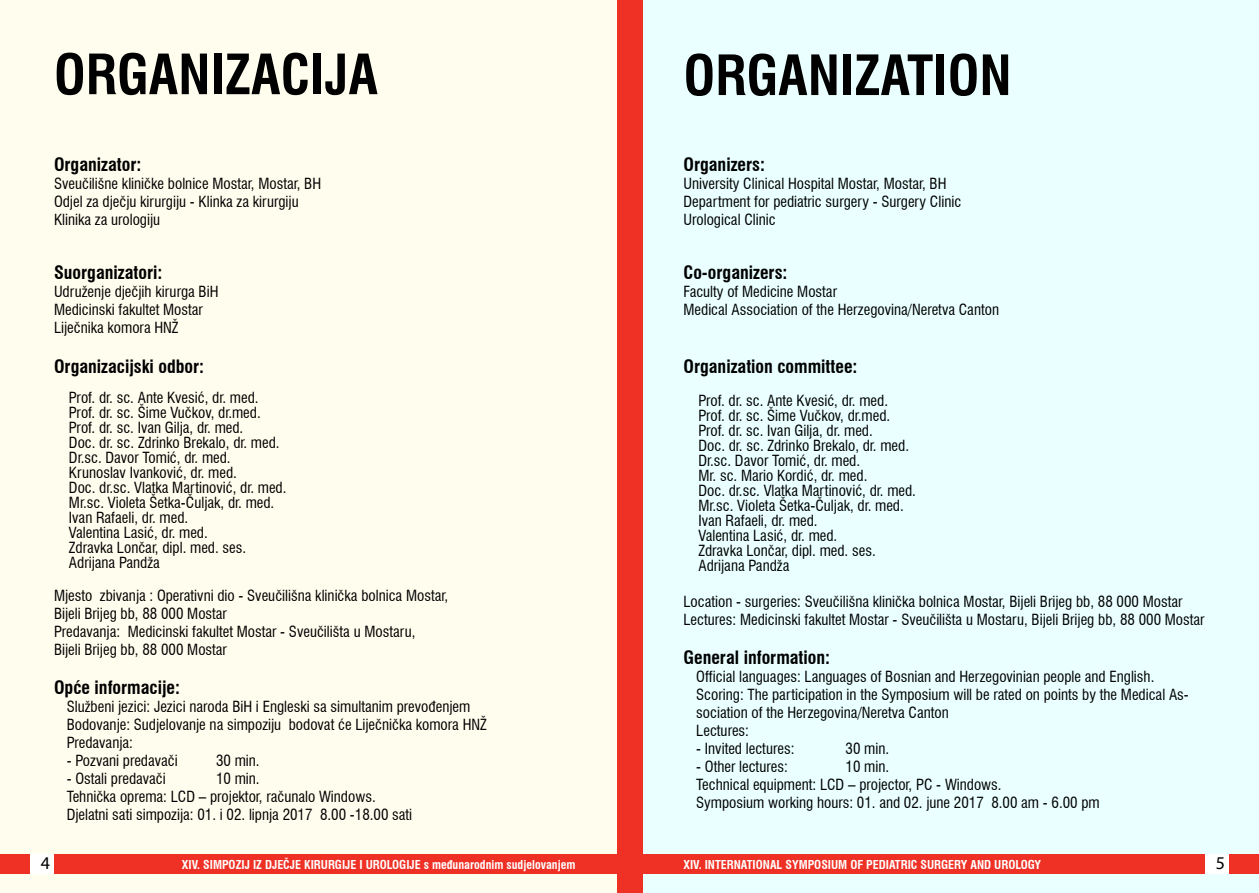
<style>
.page{position:relative;width:1259px;height:893px;background:#fff}
.page>*{position:absolute;margin:0;border:0;box-sizing:border-box;transform-origin:0 0}
.t1{font:700 condensed 54px "Swiss 721 BT";color:#000}
.t2{font:700 condensed 18px "Swiss 721 BT";color:#000}
.t3{font:18px "Myriad Pro";color:#000}
.t4{font:condensed 15px/15px "Swiss 721 BT";color:#000}
.t5{font:700 condensed 12px "Swiss 721 BT";color:#fff}
</style>
<div class="page">
<div style="left:0;top:0;width:629px;height:893px;background:#fffeee"></div>
<div style="left:629px;top:0;width:630px;height:893px;background:#eaffff"></div>
<div style="left:617px;top:0;width:25px;height:893px;background:#ee3124"></div>
<div style="left:0;top:855px;width:1259px;height:19px;background:#ee3124"></div>
<div style="left:31px;top:855px;width:23px;height:19px;background:#fff"></div>
<div style="left:1205px;top:855px;width:23px;height:19px;background:#fff"></div>
<h1 class="t1" style="left:54px;top:42px;width:325px">ORGANIZACIJA</h1>
<h1 class="t1" style="left:683px;top:43px;width:329px">ORGANIZATION</h1>
<p class="t2" style="left:54px;top:154px;width:89px">Organizator:</p>
<p class="t4" style="left:54px;top:175px;width:269px;line-height:18px">Sveučilišne kliničke bolnice Mostar, Mostar, BH<br>Odjel za dječju kirurgiju - Klinka za kirurgiju<br>Klinika za urologiju</p>
<p class="t2" style="left:54px;top:262px;width:110px">Suorganizatori:</p>
<p class="t4" style="left:54px;top:283px;width:166px;line-height:18px">Udruženje dječjih kirurga BiH<br>Medicinski fakultet Mostar<br>Liječnika komora HNŽ</p>
<p class="t2" style="left:54px;top:355px;width:152px">Organizacijski odbor:</p>
<p class="t4" style="left:69px;top:390px;width:219px">Prof. dr. sc. Ante Kvesić, dr. med.<br>Prof. dr. sc. Šime Vučkov, dr.med.<br>Prof. dr. sc. Ivan Gilja, dr. med.<br>Doc. dr. sc. Zdrinko Brekalo, dr. med.<br>Dr.sc. Davor Tomić, dr. med.<br>Krunoslav Ivanković, dr. med.<br>Doc. dr.sc. Vlatka Martinović, dr. med.<br>Mr.sc. Violeta Šetka-Čuljak, dr. med.<br>Ivan Rafaeli, dr. med.<br>Valentina Lasić, dr. med.<br>Zdravka Lončar, dipl. med. ses.<br>Adrijana Pandža</p>
<p class="t4" style="left:54px;top:586px;width:396px;line-height:18px">Mjesto zbivanja : Operativni dio - Sveučilišna klinička bolnica Mostar, Bijeli Brijeg bb, 88 000 Mostar<br>Predavanja: Medicinski fakultet Mostar - Sveučilišta u Mostaru,<br>Bijeli Brijeg bb, 88 000 Mostar</p>
<p class="t2" style="left:54px;top:677px;width:128px">Opće informacije:</p>
<p class="t4" style="left:67px;top:698px;width:421px;line-height:18px">Službeni jezici: Jezici naroda BiH i Engleski sa simultanim prevođenjem<br>Bodovanje: Sudjelovanje na simpoziju bodovat će Liječnička komora HNŽ<br>Predavanja:</p>
<p class="t4" style="left:67px;top:753px;width:112px">- Pozvani predavači</p>
<p class="t4" style="left:216px;top:753px;width:45px">30 min.</p>
<p class="t4" style="left:67px;top:771px;width:101px">- Ostali predavači</p>
<p class="t4" style="left:67px;top:770px;width:347px;line-height:18px;text-indent:149px">10 min.<br>Tehnička oprema: LCD – projektor, računalo Windows.<br>Djelatni sati simpozija: 01. i 02. lipnja 2017 8.00 -18.00 sati</p>
<p class="t2" style="left:683px;top:154px;width:83px">Organizers:</p>
<p class="t4" style="left:683px;top:175px;width:279px;line-height:18px">University Clinical Hospital Mostar, Mostar, BH<br>Department for pediatric surgery - Surgery Clinic<br>Urological Clinic</p>
<p class="t2" style="left:683px;top:262px;width:106px">Co-organizers:</p>
<p class="t4" style="left:683px;top:283px;width:317px;line-height:18px">Faculty of Medicine Mostar<br>Medical Association of the Herzegovina/Neretva Canton</p>
<p class="t2" style="left:683px;top:355px;width:175px">Organization committee:</p>
<p class="t4" style="left:698px;top:393px;width:219px">Prof. dr. sc. Ante Kvesić, dr. med.<br>Prof. dr. sc. Šime Vučkov, dr.med.<br>Prof. dr. sc. Ivan Gilja, dr. med.<br>Doc. dr. sc. Zdrinko Brekalo, dr. med.<br>Dr.sc. Davor Tomić, dr. med.<br>Mr. sc. Mario Kordić, dr. med.<br>Doc. dr.sc. Vlatka Martinović, dr. med.<br>Mr.sc. Violeta Šetka-Čuljak, dr. med.<br>Ivan Rafaeli, dr. med.<br>Valentina Lasić, dr. med.<br>Zdravka Lončar, dipl. med. ses.<br>Adrijana Pandža</p>
<p class="t4" style="left:683px;top:592px;width:522px;line-height:18px">Location - surgeries: Sveučilišna klinička bolnica Mostar, Bijeli Brijeg bb, 88 000 Mostar<br>Lectures: Medicinski fakultet Mostar - Sveučilišta u Mostaru, Bijeli Brijeg bb, 88 000 Mostar</p>
<p class="t2" style="left:683px;top:647px;width:148px">General information:</p>
<p class="t4" style="left:696px;top:668px;width:494px;line-height:18px">Official languages: Languages of Bosnian and Herzegovinian people and English.<br>Scoring: The participation in the Symposium will be rated on points by the Medical As&shy;sociation of the Herzegovina/Neretva Canton<br>Lectures:</p>
<p class="t4" style="left:696px;top:741px;width:100px">- Invited lectures:</p>
<p class="t4" style="left:845px;top:741px;width:45px">30 min.</p>
<p class="t4" style="left:696px;top:759px;width:93px">- Other lectures:</p>
<p class="t4" style="left:696px;top:758px;width:405px;line-height:18px;text-indent:149px">10 min.<br>Technical equipment: LCD – projector, PC - Windows.<br>Symposium working hours: 01. and 02. june 2017 8.00 am - 6.00 pm</p>
<p class="t3" style="left:41px;top:852px;width:11px">4</p>
<p class="t5" style="left:182px;top:857px;width:395px">XIV. SIMPOZIJ IZ DJEČJE KIRURGIJE I UROLOGIJE s međunarodnim sudjelovanjem</p>
<p class="t5" style="left:683px;top:857px;width:359px">XIV. INTERNATIONAL SYMPOSIUM OF PEDIATRIC SURGERY AND UROLOGY</p>
<p class="t3" style="left:1215px;top:852px;width:11px">5</p>
</div>
